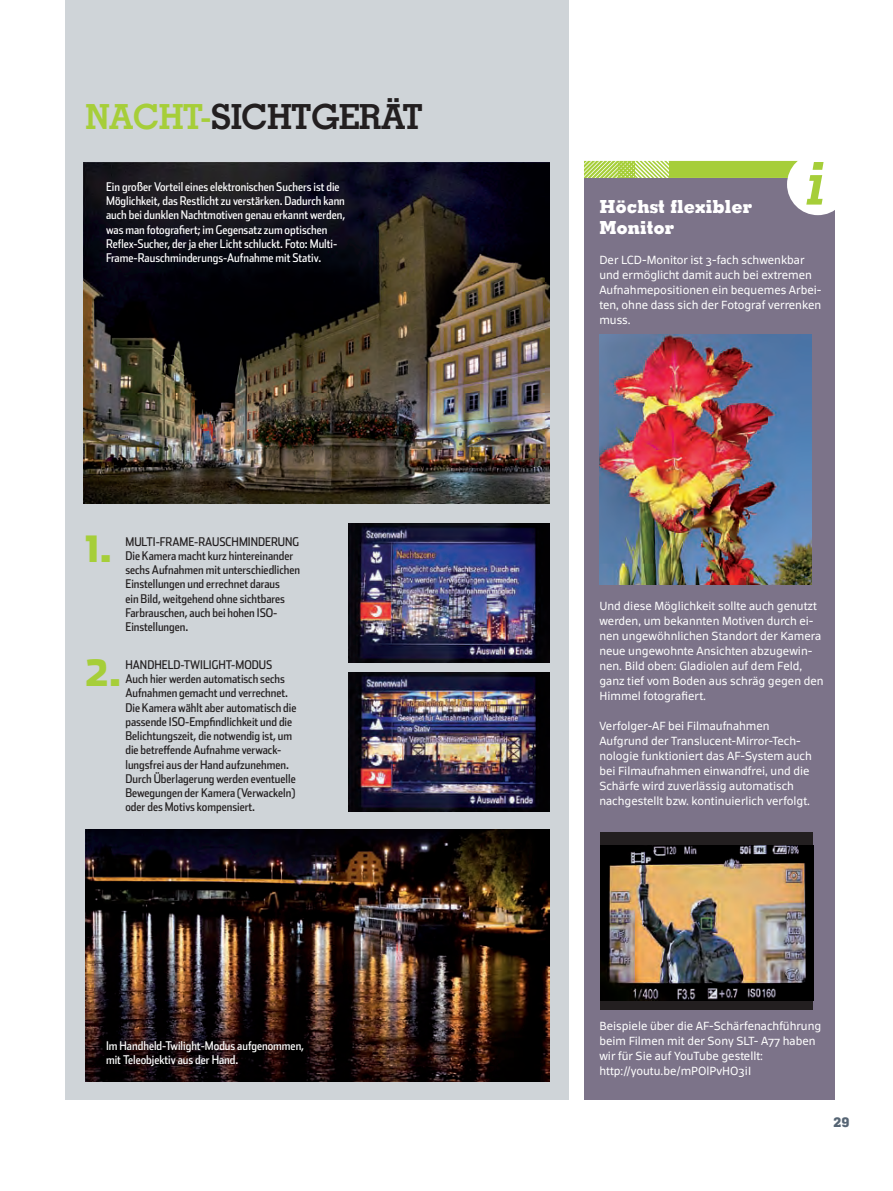
<style>
.page{position:relative;width:893px;height:1191px;background:#fff}
.page>*{position:absolute;margin:0;border:0;box-sizing:border-box;transform-origin:0 0}
.Headline{font:italic 700 63.75px "Memphis LT Std";color:#a6ce39;scale:1.04 1}
.Product_head{font:900 36px "Stainless";color:#a6ce39}
.Headline-2{font:700 34.5px "Memphis LT Std";letter-spacing:-.03em;color:#231f20}
.Box_head{font:800 18px/21px "Memphis LT Std";color:#fff;scale:.95 1}
.t1{font:800 13.5px "Memphis LT Std";color:#566574;scale:.9 1}
.Subline{font:12px/14.2px "Stainless Cond";color:#231f20}
.Subline-2{font:12px/14.2px "Stainless Cond";color:#fff}
.Box_text{font:11.25px/15px "Scuba OT";color:#fff}
.s1{color:#a6ce39}
</style>
<div class="page">
<div style="left:65px;top:0;width:504px;height:1099px;background:#cfd4d8"></div>
<img style="left:84px;top:162px;width:466px;height:341px">
<img style="left:85px;top:829px;width:465px;height:252px">
<div style="left:584px;top:178px;width:251px;height:921px;background:#7c7389"></div>
<svg style="left:584px;top:161px;width:213px;height:17px;background:#b1d452"></svg>
<div style="left:787px;top:153px;width:62px;height:62px;background:#fff;border-radius:50%"></div>
<img style="left:348px;top:523px;width:202px;height:139px">
<img style="left:348px;top:672px;width:202px;height:139px">
<div style="left:601px;top:832px;width:212px;height:178px;background:#231f20"></div>
<img style="left:601px;top:845px;width:212px;height:155px">
<img style="left:600px;top:335px;width:212px;height:250px">
<p class="Headline-2" style="left:85px;top:95px;width:337px"><span class="s1">NACHT-</span>SICHTGERÄT</p>
<p class="Subline-2" style="left:106px;top:179px;width:241px">Ein großer Vorteil eines elektronischen Suchers ist die Möglichkeit, das Restlicht zu verstärken. Dadurch kann auch bei dunklen Nachtmotiven genau erkannt werden, was man fotografiert; im Gegensatz zum optischen Reflex-Sucher, der ja eher Licht schluckt. Foto: Multi-Frame-Rauschminderungs-Aufnahme mit Stativ.</p>
<p class="Product_head" style="left:86px;top:526px;width:28px">1.</p>
<p class="Subline" style="left:125px;top:534px;width:49px">Multi-Frame</p>
<p class="Subline" style="left:194px;top:534px;width:33px">-Rauschminder</p>
<p class="Subline" style="left:278px;top:534px;width:15px">ung</p>
<p class="Subline" style="left:125px;top:548px;width:176px">Die Kamera macht kurz hintereinander sechs Aufnahmen mit unterschiedlichen Einstellungen und errechnet daraus<br>ein Bild, weitgehend ohne sichtbares Farbrauschen, auch bei hohen ISO-Einstellungen.</p>
<p class="Subline" style="left:125px;top:657px;width:16px">Handheld</p>
<p class="Subline" style="left:181px;top:657px;width:17px">-Twilight</p>
<p class="Subline" style="left:231px;top:657px;width:41px">-Modus</p>
<p class="Subline" style="left:125px;top:671px;width:173px">Auch hier werden automatisch sechs Aufnahmen gemacht und verrechnet.<br>Die Kamera wählt aber automatisch die passende ISO-Empfindlichkeit und die Belichtungszeit, die notwendig ist, um die betreffende Aufnahme verwack&shy;lungsfrei aus der Hand aufzunehmen.<br>Durch Überlagerung werden eventuelle Bewegungen der Kamera (Verwackeln) oder des Motivs kompensiert.</p>
<p class="Product_head" style="left:86px;top:649px;width:38px">2.</p>
<p class="Subline-2" style="left:106px;top:1038px;width:200px">Im Handheld-Twilight-Modus aufgenommen, mit Teleobjektiv aus der Hand.</p>
<p class="Headline" style="left:806px;top:142px;width:23px">i</p>
<p class="Box_head" style="left:599px;top:196px;width:163px">Höchst flexibler<br>Monitor</p>
<p class="Box_text" style="left:599px;top:253px;width:224px">Der LCD-Monitor ist 3-fach schwenkbar und ermöglicht damit auch bei extremen Aufnahmepositionen ein bequemes Arbei&shy;ten, ohne dass sich der Fotograf verrenken muss.</p>
<p class="Box_text" style="left:599px;top:598px;width:226px">Und diese Möglichkeit sollte auch genutzt werden, um bekannten Motiven durch ei&shy;nen ungewöhnlichen Standort der Kamera neue ungewohnte Ansichten abzugewin&shy;nen. Bild oben: Gladiolen auf dem Feld, ganz tief vom Boden aus schräg gegen den Himmel fotografiert.</p>
<p class="Box_text" style="left:599px;top:718px;width:172px">Verfolger-AF bei Filmaufnahmen</p>
<p class="Box_text" style="left:599px;top:733px;width:214px">Aufgrund der Translucent-Mirror-Tech&shy;nologie funktioniert das AF-System auch bei Filmaufnahmen einwandfrei, und die Schärfe wird zuverlässig automatisch nachgestellt bzw. kontinuierlich verfolgt.</p>
<p class="Box_text" style="left:599px;top:1018px;width:223px">Beispiele über die AF-Schärfenachführung beim Filmen mit der Sony SLT- A77 haben wir für Sie auf YouTube gestellt: http://youtu.be/mPOlPvHO3iI</p>
<p class="t1" style="left:833px;top:1113px;width:19px">29</p>
</div>
